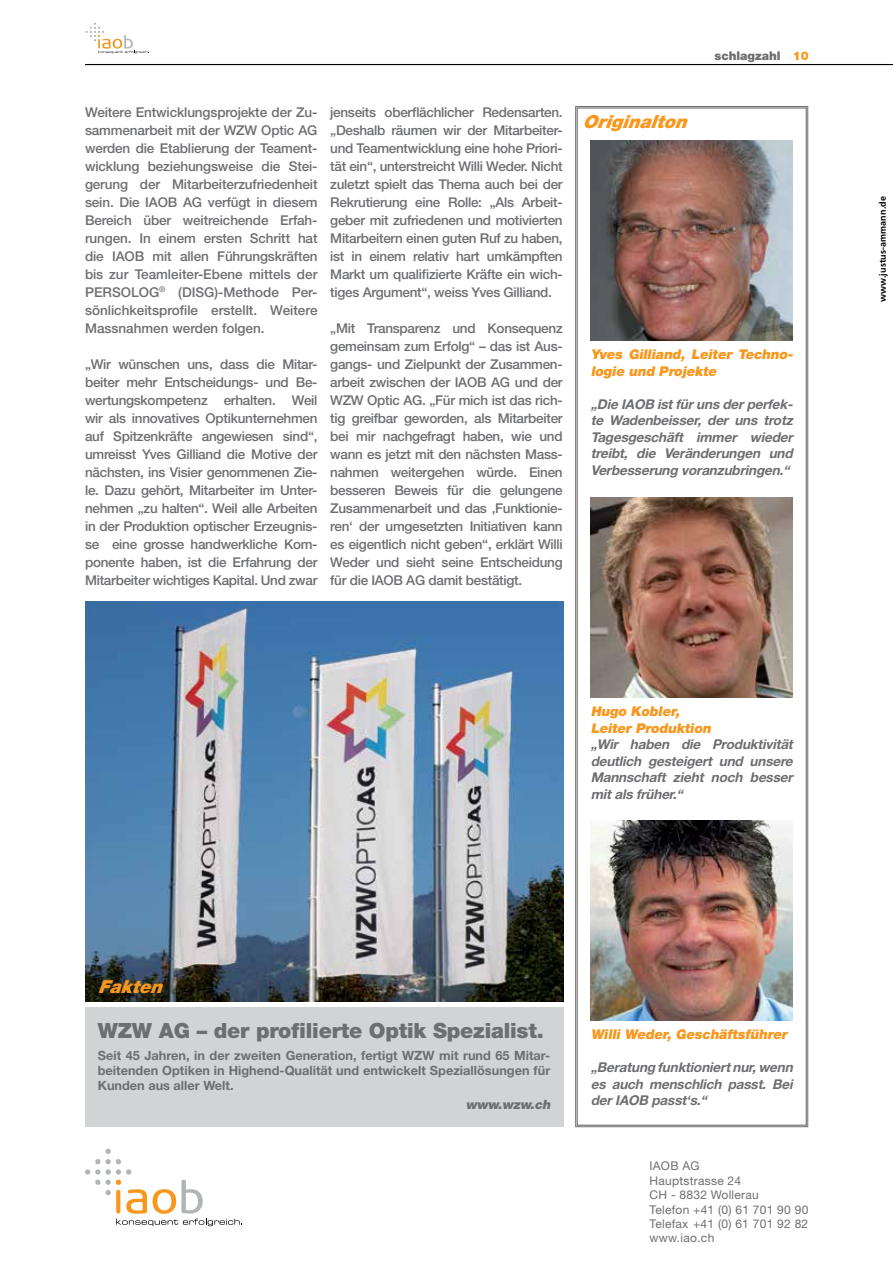
<style>
.page{position:relative;width:893px;height:1263px;background:#fff}
.page>*{position:absolute;margin:0;border:0;box-sizing:border-box;transform-origin:0 0}
.t1{font:900 21px "Helvetica Neue";letter-spacing:-.01em;color:#6d6e71}
.t2{font:italic 900 18px "Helvetica Neue";color:#f8971d}
.t3{font:500 13.5px/18px "Helvetica Neue";letter-spacing:-.02em;color:#6d6e71;text-align:justify}
.t4{font:italic 700 13.5px/16.5px "Helvetica Neue";color:#6d6e71;text-align:justify}
.t5{font:italic 900 13.5px/16.5px "Helvetica Neue";color:#f8971d}
.t6{font:700 12.75px/15px "Helvetica Neue";color:#6d6e71;text-align:justify}
.t7{font:italic 900 12.75px "Helvetica Neue";color:#6d6e71}
.t8{font:12px/14.4px "Helvetica Neue";letter-spacing:.02em;color:#6d6e71}
.t9{font:900 12px "Helvetica Neue";color:#6d6e71}
.t10{font:700 9px "Frutiger";letter-spacing:.01em;color:#000}
.s1{color:#f8971d}
</style>
<div class="page">
<svg style="left:85px;top:1148px;width:157px;height:78px"></svg>
<hr style="left:85px;top:64px;width:808px;height:1px;background:#000">
<svg style="left:86px;top:23px;width:63px;height:31px"></svg>
<img style="left:85px;top:602px;width:478px;height:399px">
<svg style="left:575px;top:106px;width:233px;height:1021px"></svg>
<div style="left:577px;top:107px;width:230px;height:1019px;border:1px solid #6d6e71"></div>
<img style="left:591px;top:140px;width:202px;height:200px">
<div style="left:85px;top:1008px;width:478px;height:119px;background:#d1d3d4"></div>
<img style="left:591px;top:497px;width:202px;height:200px">
<img style="left:591px;top:821px;width:202px;height:199px">
<p class="t3" style="left:85px;top:103px;width:234px">Weitere Entwicklungsprojekte der Zu&shy;sammenarbeit mit der WZW Optic AG werden die Etablierung der Teament&shy;wicklung beziehungsweise die Stei&shy;gerung der Mitarbeiterzufriedenheit sein. Die IAOB AG verfügt in diesem Bereich über weitreichende Erfah&shy;rungen. In einem ersten Schritt hat die IAOB mit allen Führungskräften bis zur Teamleiter-Ebene mittels der PERSOLOG<sup>®</sup> (DISG)-Methode Per&shy;sönlichkeitsprofile erstellt. Weitere Massnahmen werden folgen.</p>
<p class="t3" style="left:85px;top:355px;width:234px">„Wir wünschen uns, dass die Mitar&shy;beiter mehr Entscheidungs- und Be&shy;wertungskompetenz erhalten. Weil wir als innovatives Optikunternehmen auf Spitzenkräfte angewiesen sind“, umreisst Yves Gilliand die Motive der nächsten, ins Visier genommenen Zie&shy;le. Dazu gehört, Mitarbeiter im Unter&shy;nehmen „zu halten“. Weil alle Arbeiten in der Produktion optischer Erzeugnis&shy;se eine grosse handwerkliche Kom&shy;ponente haben, ist die Erfahrung der Mitarbeiter wichtiges Kapital. Und zwar</p>
<p class="t3" style="left:330px;top:103px;width:234px">jenseits oberflächlicher Redensarten. „Deshalb räumen wir der Mitarbeiter&shy;und Teamentwicklung eine hohe Priori&shy;tät ein“, unterstreicht Willi Weder. Nicht zuletzt spielt das Thema auch bei der Rekrutierung eine Rolle: „Als Arbeit&shy;geber mit zufriedenen und motivierten Mitarbeitern einen guten Ruf zu haben, ist in einem relativ hart umkämpften Markt um qualifizierte Kräfte ein wich&shy;tiges Argument“, weiss Yves Gilliand.</p>
<p class="t3" style="left:330px;top:319px;width:234px">„Mit Transparenz und Konsequenz gemeinsam zum Erfolg“ – das ist Aus&shy;gangs- und Zielpunkt der Zusammen&shy;arbeit zwischen der IAOB AG und der WZW Optic AG. „Für mich ist das rich&shy;tig greifbar geworden, als Mitarbeiter bei mir nachgefragt haben, wie und wann es jetzt mit den nächsten Mass&shy;nahmen weitergehen würde. Einen besseren Beweis für die gelungene Zusammenarbeit und das ‚Funktionie&shy;ren‘ der umgesetzten Initiativen kann es eigentlich nicht geben“, erklärt Willi Weder und sieht seine Entscheidung für die IAOB AG damit bestätigt.</p>
<h2 class="t2" style="left:583px;top:110px;width:113px">Originalton</h2>
<p class="t9" style="left:714px;top:49px;width:96px">schlagzahl <span class="s1">10</span></p>
<p class="t5" style="left:591px;top:346px;width:206px">Yves Gilliand, Leiter Techno&shy;logie und Projekte</p>
<p class="t4" style="left:591px;top:395px;width:207px">„Die IAOB istfüruns derperfek&shy;te Wadenbeisser, der uns trotz Tagesgeschäft immer wieder treibt, die Veränderungen und Verbesserung voranzubringen.“</p>
<p class="t5" style="left:591px;top:703px;width:124px">Hugo Kobler,<br>Leiter Produktion</p>
<p class="t4" style="left:591px;top:736px;width:207px">„Wir haben die Produktivität deutlich gesteigert und unsere Mannschaft zieht noch besser mitals früher.“</p>
<p class="t10" style="left:877px;top:302px;width:107px;rotate:-90deg">www.justus-ammann.de</p>
<h2 class="t2" style="left:98px;top:975px;width:73px">Fakten</h2>
<h1 class="t1" style="left:98px;top:1018px;width:447px">WZW AG – der profilierte Optik Spezialist.</h1>
<p class="t6" style="left:98px;top:1048px;width:454px">Seit 45 Jahren, in der zweiten Generation, fertigt WZW mit rund 65 Mitar&shy;beitenden Optiken in Highend-Qualität und entwickelt Speziallösungen für Kunden aus aller Welt.</p>
<p class="t7" style="left:466px;top:1097px;width:89px">www.wzw.ch</p>
<p class="t5" style="left:591px;top:1026px;width:201px">Willi Weder, Geschäftsführer</p>
<p class="t4" style="left:591px;top:1059px;width:207px">„Beratung funktioniertnur,wenn es auch menschlich passt. Bei derIAOB passt‘s.“</p>
<p class="t8" style="left:649px;top:1159px;width:160px">IAOB AG<br>Hauptstrasse 24<br>CH - 8832 Wollerau<br>Telefon +41 (0) 61 701 90 90<br>Telefax +41 (0) 61 701 92 82 www.iao.ch</p>
</div>
